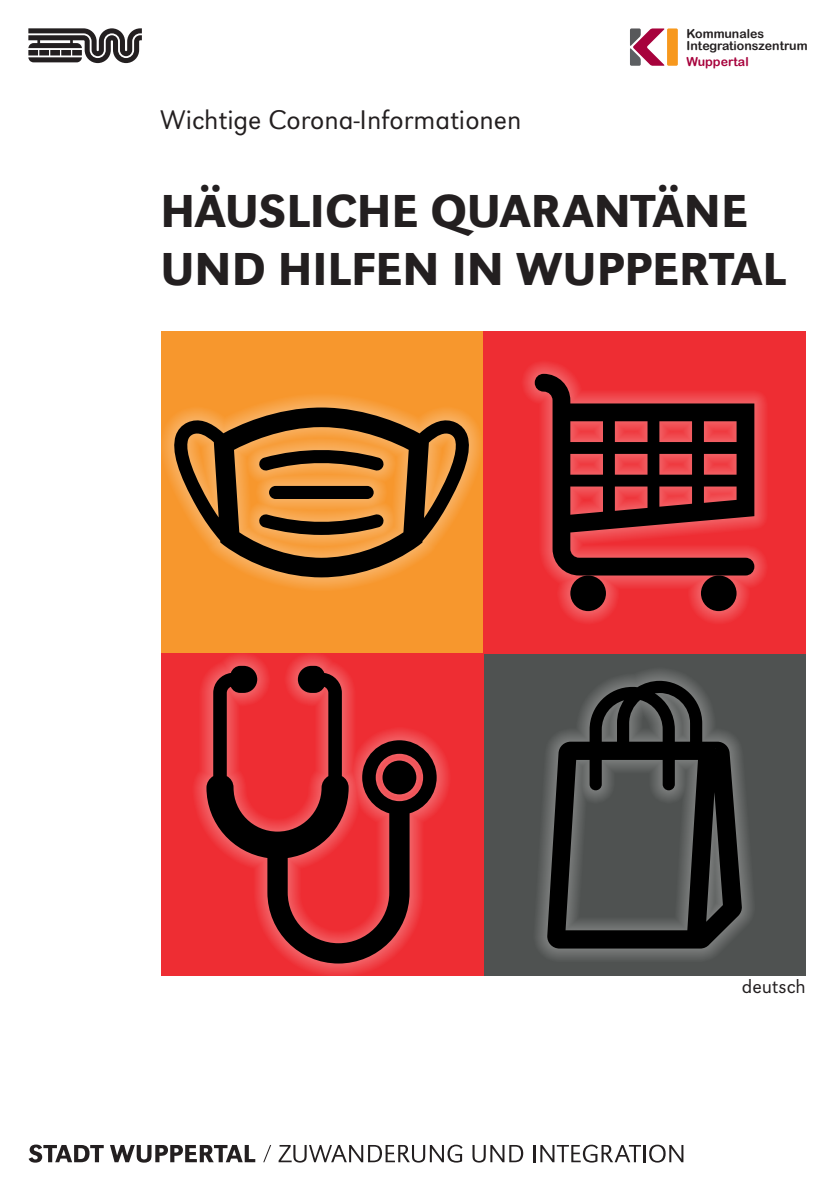
<style>
.page{position:relative;width:840px;height:1191px;background:#fff}
.page>*{position:absolute;margin:0;border:0;box-sizing:border-box;transform-origin:0 0}
.t1{font:500 48px/57.6px "URW Grotesk";color:#231f20}
.t2{font:300 28px "URW Grotesk";color:#231f20}
.t3{font:300 20px "URW Grotesk";color:#231f20}
.t4{font:12.4px/12px "Arial Rounded MT Bold";color:#231f20}
.t5{font:12.4px "Arial Rounded MT Bold";color:#a7023c}
</style>
<div class="page">
<div style="left:161px;top:331px;width:322px;height:322px;background:#f7972d"></div>
<div style="left:483px;top:653px;width:322px;height:322px;background:#4f5251"></div>
<div style="left:161px;top:653px;width:322px;height:322px;background:#ee2d33"></div>
<div style="left:483px;top:331px;width:322px;height:322px;background:#ee2d33"></div>
<svg style="left:28px;top:28px;width:114px;height:35px"></svg>
<svg style="left:29px;top:1144px;width:75px;height:18px"></svg>
<svg style="left:110px;top:1145px;width:145px;height:17px"></svg>
<svg style="left:263px;top:1145px;width:8px;height:17px"></svg>
<svg style="left:278px;top:1144px;width:184px;height:18px"></svg>
<svg style="left:472px;top:1145px;width:51px;height:17px"></svg>
<svg style="left:533px;top:1144px;width:150px;height:18px"></svg>
<div style="left:666px;top:28px;width:11px;height:38px;background:#f7981d;border-radius:2px"></div>
<svg style="left:630px;top:28px;width:34px;height:38px"></svg>
<div style="left:160px;top:394px;width:322px;height:197px;background:#fff;opacity:.5"></div>
<svg style="left:174px;top:407px;width:294px;height:170px"></svg>
<svg style="left:258px;top:447px;width:126px;height:24px;background:#744f27"></svg>
<div style="left:269px;top:486px;width:104px;height:13px;background:#000;border-radius:7px"></div>
<svg style="left:258px;top:513px;width:126px;height:22px;background:#684723"></svg>
<div style="left:192px;top:652px;width:258px;height:325px;background:#fff;opacity:.5"></div>
<svg style="left:206px;top:666px;width:230px;height:297px"></svg>
<div style="left:382px;top:760px;width:34px;height:34px;background:#000;border-radius:50%"></div>
<div style="left:520px;top:360px;width:247px;height:265px;background:#fff;opacity:.5"></div>
<svg style="left:534px;top:374px;width:220px;height:201px"></svg>
<div style="left:570px;top:575px;width:35px;height:36px;background:#000;border-radius:50%"></div>
<div style="left:700px;top:575px;width:36px;height:36px;background:#000;border-radius:50%"></div>
<div style="left:533px;top:667px;width:222px;height:295px;background:#fff;opacity:.5"></div>
<svg style="left:547px;top:681px;width:194px;height:267px"></svg>
<p class="t2" style="left:160px;top:104px;width:362px">Wichtige Corona-Informationen</p>
<p class="t4" style="left:686px;top:27px;width:122px">Kommunales<br>Integrationszentrum</p>
<p class="t5" style="left:686px;top:54px;width:63px">Wuppertal</p>
<p class="t1" style="left:160px;top:182px;width:627px">HÄUSLICHE QUARANTÄNE<br>UND HILFEN IN WUPPERTAL</p>
<p class="t3" style="left:741px;top:975px;width:65px">deutsch</p>
</div>
